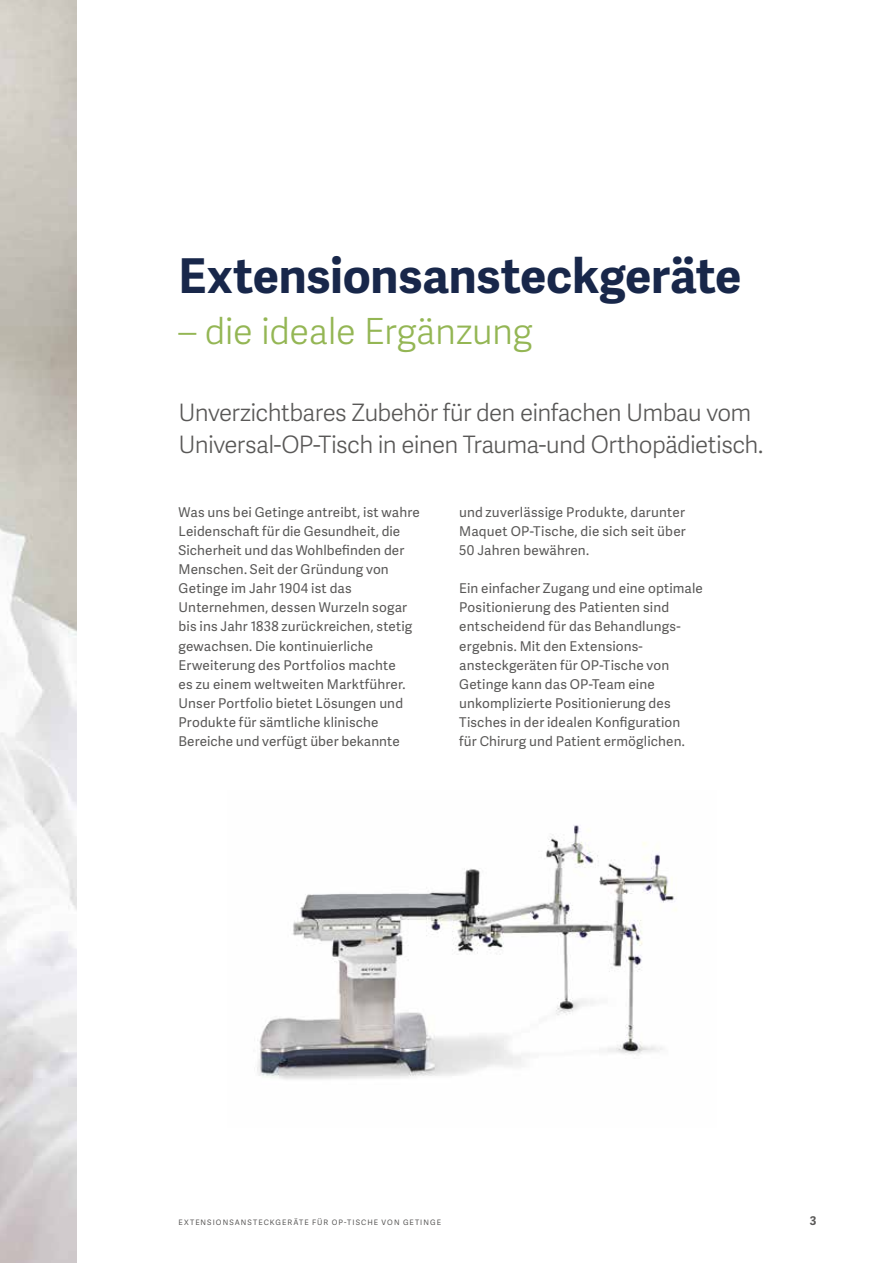
<style>
.page{position:relative;width:893px;height:1263px;background:#fff}
.page>*{position:absolute;margin:0;border:0;box-sizing:border-box;transform-origin:0 0}
.t1{font:700 48px "Adelle Sans";letter-spacing:-.005em;color:#18274a}
.t2{font:300 36px "Adelle Sans";letter-spacing:-.01em;color:#94b654}
.t3{font:300 24px/32px "Adelle Sans";letter-spacing:-.03em;color:#595857}
.t4{font:13.5px/19.2px "Adelle Sans";letter-spacing:.01em;color:#595857}
.t5{font:700 12px "Adelle Sans";color:#595857}
.t6{font:7.5px "Adelle Sans";letter-spacing:.14em;color:#595857}
</style>
<div class="page">
<img style="left:257px;top:825px;width:419px;height:255px">
<h1 class="t1" style="left:179px;top:241px;width:564px">Extensionsansteckgeräte</h1>
<h2 class="t2" style="left:179px;top:306px;width:355px">– die ideale Ergänzung</h2>
<h3 class="t3" style="left:179px;top:396px;width:586px">Unverzichtbares Zubehör für den einfachen Umbau vom<br>Universal-OP-Tisch in einen Trauma-und Orthopädietisch.</h3>
<p class="t4" style="left:179px;top:502px;width:243px">Was uns bei Getinge antreibt, ist wahre Leidenschaft für die Gesundheit, die Sicherheit und das Wohlbefinden der Menschen. Seit der Gründung von Getinge im Jahr 1904 ist das Unternehmen, dessen Wurzeln sogar bis ins Jahr 1838 zurückreichen, stetig gewachsen. Die kontinuierliche Erweiterung des Portfolios machte<br>es zu einem weltweiten Marktführer.<br>Unser Portfolio bietet Lösungen und Produkte für sämtliche klinische Bereiche und verfügt über bekannte</p>
<p class="t4" style="left:459px;top:502px;width:228px;text-align:justify">und zuverlässige Produkte, darunter Maquet OP-Tische, die sich seit über 50 Jahren bewähren.</p>
<p class="t4" style="left:459px;top:578px;width:245px">Ein einfacher Zugang und eine optimale Positionierung des Patienten sind entscheidend für das Behandlungs&shy;ergebnis. Mit den Extensions&shy;ansteckgeräten für OP-Tische von Getinge kann das OP-Team eine unkomplizierte Positionierung des Tisches in der idealen Konfiguration<br>für Chirurg und Patient ermöglichen.</p>
<p class="t6" style="left:179px;top:1217px;width:264px">EXTENSIONSANSTECKGERÄTE FÜR OP-TISCHE VON GETINGE</p>
<p class="t5" style="left:810px;top:1211px;width:8px">3</p>
</div>
